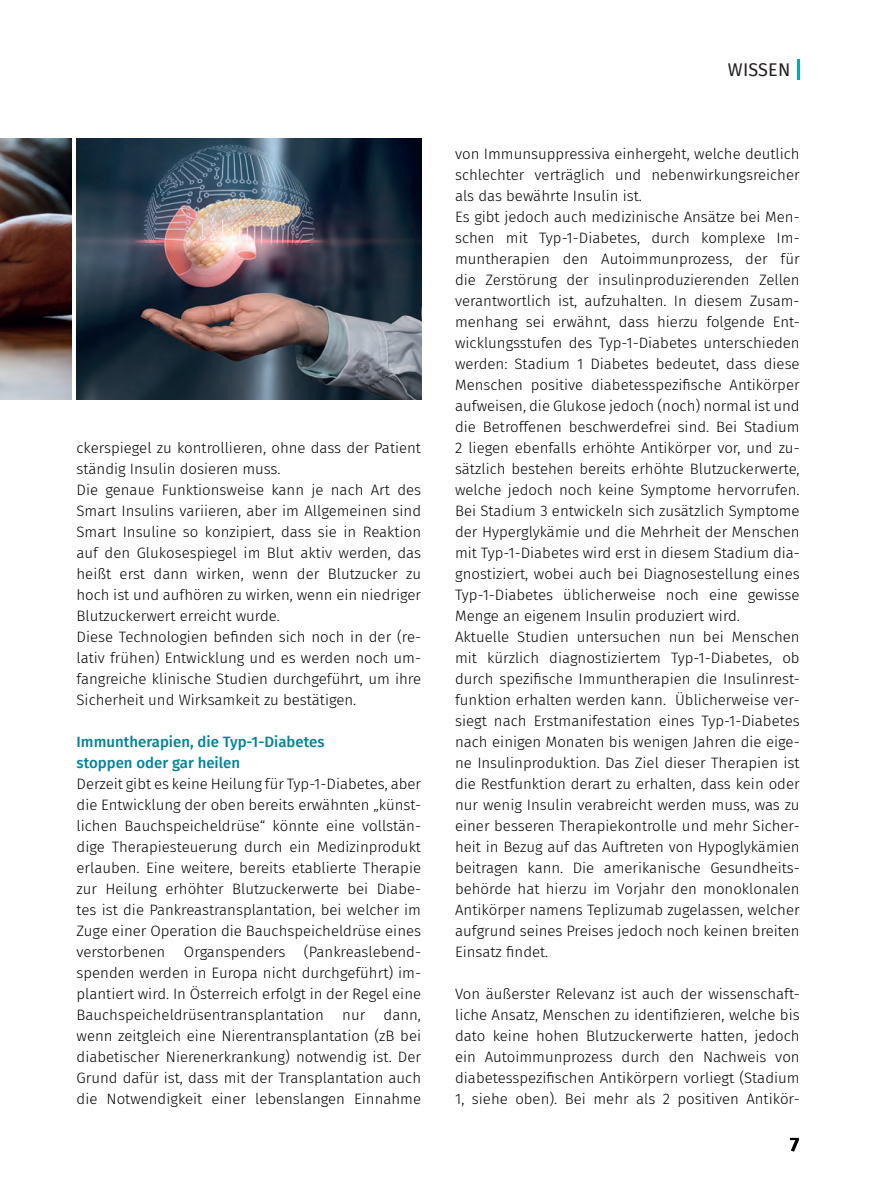
<style>
.page{position:relative;width:872px;height:1191px;background:#fff}
.page>*{position:absolute;margin:0;border:0;box-sizing:border-box;transform-origin:0 0}
.t1{font:600 19.5px "Fira Sans";color:#000002}
.Rubriktitel{font:18px "Fira Sans";letter-spacing:.01em;color:#231f20}
.Grundtext{font:300 15px/21px "Fira Sans";color:#000001;text-align:justify}
.Zwischentitel{font:500 15px/21px "Fira Sans";color:#00839b}
</style>
<div class="page">
<img style="left:0;top:138px;width:72px;height:262px">
<img style="left:77px;top:138px;width:344px;height:262px">
<hr style="left:797px;top:60px;width:2px;height:20px;background:#00aab9">
<p class="Grundtext" style="left:77px;top:437px;width:346px">ckerspiegel zu kontrollieren, ohne dass der Patient ständig Insulin dosieren muss.</p>
<p class="Grundtext" style="left:77px;top:479px;width:346px">Die genaue Funktionsweise kann je nach Art des Smart Insulins variieren, aber im Allgemeinen sind Smart Insuline so konzipiert, dass sie in Reaktion auf den Glukosespiegel im Blut aktiv werden, das heißt erst dann wirken, wenn der Blutzucker zu hoch ist und aufhören zu wirken, wenn ein niedriger Blutzuckerwert erreicht wurde.</p>
<p class="Grundtext" style="left:77px;top:626px;width:346px">Diese Technologien befinden sich noch in der (re&shy;lativ frühen) Entwicklung und es werden noch um&shy;fangreiche klinische Studien durchgeführt, um ihre Sicherheit und Wirksamkeit zu bestätigen.</p>
<p class="Zwischentitel" style="left:77px;top:731px;width:249px">Immuntherapien, die Typ-1-Diabetes stoppen oder gar heilen</p>
<p class="Grundtext" style="left:77px;top:773px;width:346px">Derzeit gibt es keine Heilung für Typ-1-Diabetes, aber die Entwicklung der oben bereits erwähnten „künst&shy;lichen Bauchspeicheldrüse“ könnte eine vollstän&shy;dige Therapiesteuerung durch ein Medizinprodukt erlauben. Eine weitere, bereits etablierte Therapie zur Heilung erhöhter Blutzuckerwerte bei Diabe&shy;tes ist die Pankreastransplantation, bei welcher im Zuge einer Operation die Bauchspeicheldrüse eines verstorbenen Organspenders (Pankreaslebend&shy;spenden werden in Europa nicht durchgeführt) im&shy;plantiert wird. In Österreich erfolgt in der Regel eine Bauchspeicheldrüsentransplantation nur dann, wenn zeitgleich eine Nierentransplantation (zB bei diabetischer Nierenerkrankung) notwendig ist. Der Grund dafür ist, dass mit der Transplantation auch die Notwendigkeit einer lebenslangen Einnahme</p>
<p class="Rubriktitel" style="left:728px;top:56px;width:64px">WISSEN</p>
<p class="Grundtext" style="left:455px;top:143px;width:346px">von Immunsuppressiva einhergeht, welche deutlich schlechter verträglich und nebenwirkungsreicher als das bewährte Insulin ist.</p>
<p class="Grundtext" style="left:455px;top:206px;width:346px">Es gibt jedoch auch medizinische Ansätze bei Men&shy;schen mit Typ-1-Diabetes, durch komplexe Im&shy;muntherapien den Autoimmunprozess, der für die Zerstörung der insulinproduzierenden Zellen verantwortlich ist, aufzuhalten. In diesem Zusam&shy;menhang sei erwähnt, dass hierzu folgende Ent&shy;wicklungsstufen des Typ-1-Diabetes unterschieden werden: Stadium 1 Diabetes bedeutet, dass diese Menschen positive diabetesspezifische Antikörper aufweisen, die Glukose jedoch (noch) normal ist und die Betroffenen beschwerdefrei sind. Bei Stadium 2 liegen ebenfalls erhöhte Antikörper vor, und zu&shy;sätzlich bestehen bereits erhöhte Blutzuckerwerte, welche jedoch noch keine Symptome hervorrufen.<br>Bei Stadium 3 entwickeln sich zusätzlich Symptome der Hyperglykämie und die Mehrheit der Menschen mit Typ-1-Diabetes wird erst in diesem Stadium dia&shy;gnostiziert, wobei auch bei Diagnosestellung eines Typ-1-Diabetes üblicherweise noch eine gewisse Menge an eigenem Insulin produziert wird.</p>
<p class="Grundtext" style="left:455px;top:626px;width:346px">Aktuelle Studien untersuchen nun bei Menschen mit kürzlich diagnostiziertem Typ-1-Diabetes, ob durch spezifische Immuntherapien die Insulinrest&shy;funktion erhalten werden kann. Üblicherweise ver&shy;siegt nach Erstmanifestation eines Typ-1-Diabetes nach einigen Monaten bis wenigen Jahren die eige&shy;ne Insulinproduktion. Das Ziel dieser Therapien ist die Restfunktion derart zu erhalten, dass kein oder nur wenig Insulin verabreicht werden muss, was zu einer besseren Therapiekontrolle und mehr Sicher&shy;heit in Bezug auf das Auftreten von Hypoglykämien beitragen kann. Die amerikanische Gesundheits&shy;behörde hat hierzu im Vorjahr den monoklonalen Antikörper namens Teplizumab zugelassen, welcher aufgrund seines Preises jedoch noch keinen breiten Einsatz findet.</p>
<p class="Grundtext" style="left:455px;top:983px;width:346px">Von äußerster Relevanz ist auch der wissenschaft&shy;liche Ansatz, Menschen zu identifizieren, welche bis dato keine hohen Blutzuckerwerte hatten, jedoch ein Autoimmunprozess durch den Nachweis von diabetesspezifischen Antikörpern vorliegt (Stadium 1, siehe oben). Bei mehr als 2 positiven Antikör-</p>
<h1 class="t1" style="left:790px;top:1128px;width:11px">7</h1>
</div>
